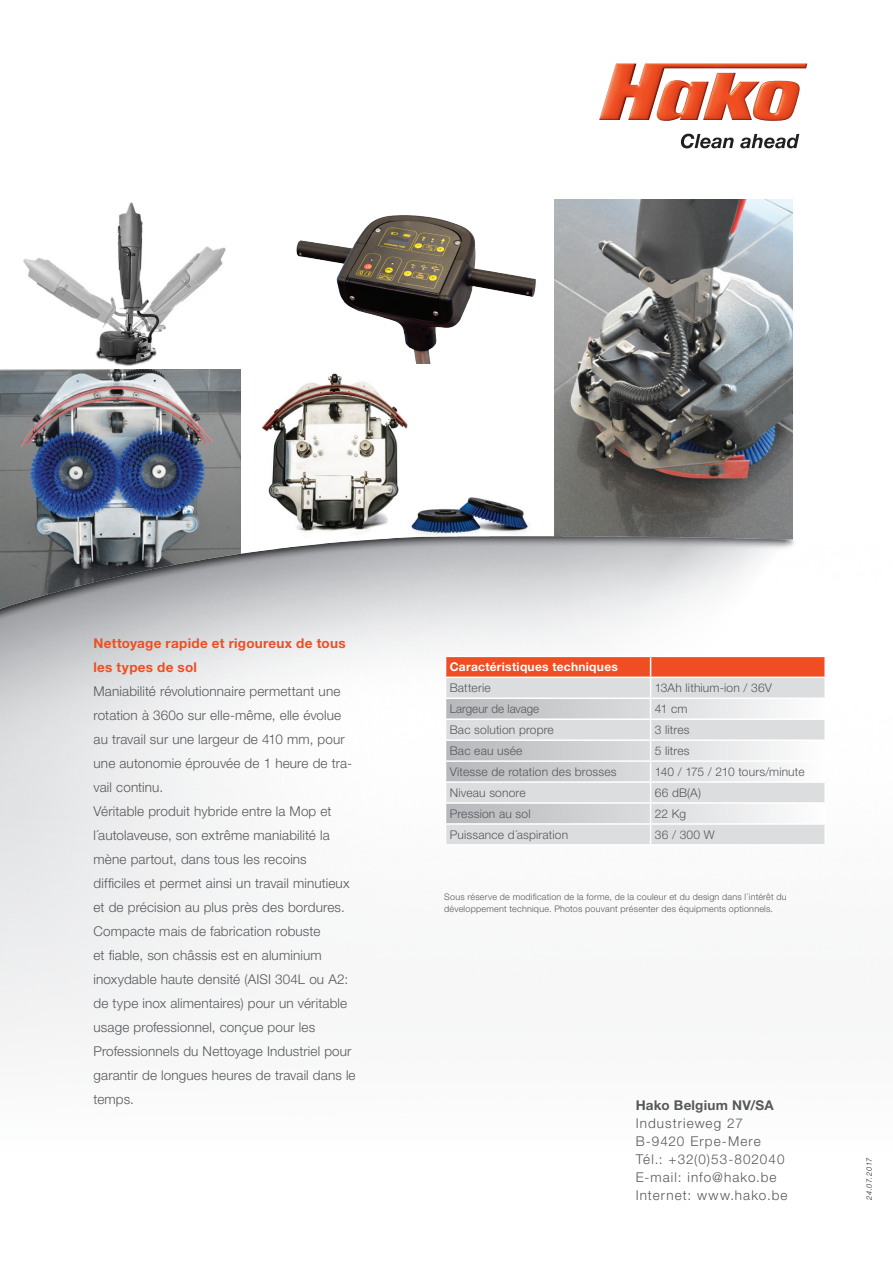
<style>
.page{position:relative;width:893px;height:1263px;background:#fff}
.page>*{position:absolute;margin:0;border:0;box-sizing:border-box;transform-origin:0 0}
.t1{font:300 13.5px/24px "Helvetica Neue LT Std";letter-spacing:.01em;color:#57585a}
.t2{font:300 13.5px/18px "Helvetica Neue LT Std";letter-spacing:.08em;color:#57585a}
.t3{font:700 13.5px/24px "Helvetica Neue LT Std";letter-spacing:.02em;color:#f04d22}
.t4{font:700 13.5px "Helvetica Neue LT Std";letter-spacing:.015em;color:#57585a}
.t5{font:300 12px "Helvetica Neue LT Std";letter-spacing:.015em;color:#57585a}
.t6{font:700 12px "Helvetica Neue LT Std";letter-spacing:.025em;color:#fff}
.t7{font:300 12px "Helvetica Neue LT Std";letter-spacing:.015em;color:#57585a;scale:.96 1}
.t8{font:300 9px/12px "Helvetica Neue LT Std";letter-spacing:.025em;color:#57585a}
.t9{font:italic 300 7.5px "Helvetica Neue LT Std";letter-spacing:.075em;color:#231f20}
</style>
<div class="page">
<img style="left:554px;top:199px;width:239px;height:328px">
<img style="left:261px;top:373px;width:269px;height:154px">
<img style="left:0;top:369px;width:241px;height:158px">
<img style="left:599px;top:64px;width:208px;height:57px">
<img style="left:681px;top:134px;width:118px;height:14px">
<img style="left:0;top:527px;width:794px;height:522px">
<hr style="left:445px;top:844px;width:206px;height:2px;background:#fff">
<hr style="left:651px;top:844px;width:175px;height:2px;background:#fff">
<svg style="left:445px;top:656px;width:381px;height:188px"></svg>
<img style="left:23px;top:202px;width:203px;height:164px">
<img style="left:296px;top:199px;width:266px;height:165px">
<p class="t3" style="left:94px;top:631px;width:254px">Nettoyage rapide et rigoureux de tous les types de sol</p>
<p class="t1" style="left:94px;top:679px;width:264px">Maniabilité révolutionnaire permettant une rotation à 360o sur elle-même, elle évolue au travail sur une largeur de 410 mm, pour une autonomie éprouvée de 1 heure de tra&shy;vail continu.<br>Véritable produit hybride entre la Mop et l´autolaveuse, son extrême maniabilité la mène partout, dans tous les recoins difficiles et permet ainsi un travail minutieux et de précision au plus près des bordures.<br>Compacte mais de fabrication robuste<br>et fiable, son châssis est en aluminium inoxydable haute densité (AISI 304L ou A2: de type inox alimentaires) pour un véritable usage professionnel, conçue pour les Professionnels du Nettoyage Industriel pour garantir de longues heures de travail dans le temps.</p>
<p class="t6" style="left:450px;top:660px;width:170px">Caractéristiques techniques</p>
<p class="t5" style="left:450px;top:681px;width:42px">Batterie</p>
<p class="t5" style="left:655px;top:681px;width:119px">13Ah lithium-ion / 36V</p>
<p class="t7" style="left:450px;top:702px;width:95px">Largeur de lavage</p>
<p class="t5" style="left:655px;top:702px;width:34px">41 cm</p>
<p class="t5" style="left:450px;top:722px;width:106px">Bac solution propre</p>
<p class="t5" style="left:655px;top:722px;width:36px">3 litres</p>
<p class="t5" style="left:450px;top:743px;width:74px">Bac eau usée</p>
<p class="t5" style="left:655px;top:743px;width:36px">5 litres</p>
<p class="t5" style="left:450px;top:764px;width:168px">Vitesse de rotation des brosses</p>
<p class="t5" style="left:655px;top:764px;width:151px">140 / 175 / 210 tours/minute</p>
<p class="t5" style="left:450px;top:785px;width:77px">Niveau sonore</p>
<p class="t5" style="left:655px;top:785px;width:48px">66 dB(A)</p>
<p class="t5" style="left:450px;top:806px;width:82px">Pression au sol</p>
<p class="t5" style="left:655px;top:806px;width:33px">22 Kg</p>
<p class="t5" style="left:450px;top:827px;width:120px">Puissance d´aspiration</p>
<p class="t5" style="left:655px;top:827px;width:61px">36 / 300 W</p>
<p class="t8" style="left:444px;top:891px;width:344px">Sous réserve de modification de la forme, de la couleur et du design dans l´intérêt du développement technique. Photos pouvant présenter des équipments optionnels.</p>
<p class="t4" style="left:636px;top:1097px;width:140px">Hako Belgium NV/SA</p>
<p class="t2" style="left:636px;top:1114px;width:153px">Industrieweg 27<br>B-9420 Erpe-Mere<br>Tél.: +32(0)53-802040<br>E-mail: info@hako.be<br>Internet: www.hako.be</p>
<p class="t9" style="left:865px;top:1200px;width:44px;rotate:-90deg">24.07.2017</p>
</div>
